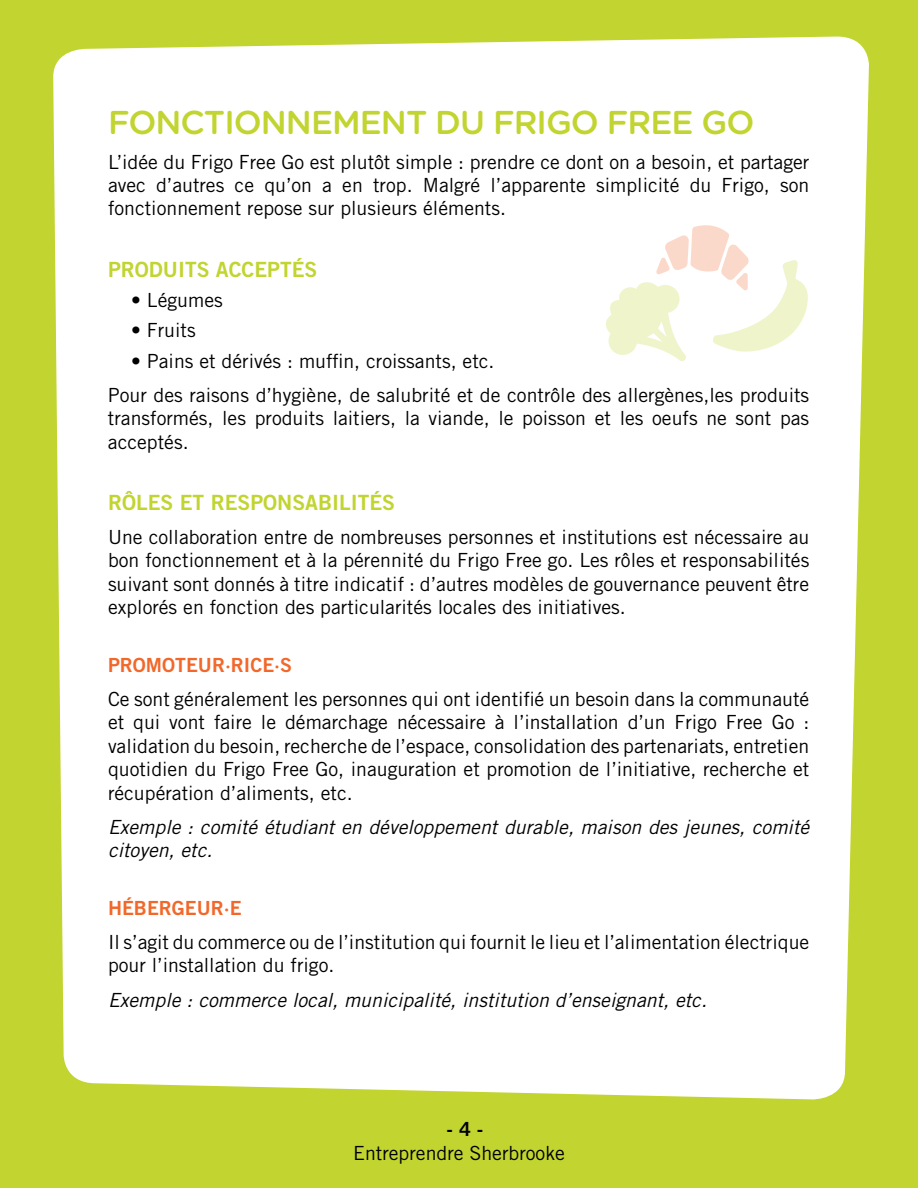
<style>
.page{position:relative;width:918px;height:1188px;background:#c1d42f}
.page>*{position:absolute;margin:0;border:0;box-sizing:border-box;transform-origin:0 0}
.t1{font:500 33px "Gotham Rounded";letter-spacing:-.03em;color:#c1d42f}
.t2{font:21px "Trade Gothic Bold Two";color:#c1d42f}
.t3{font:19.5px/23.4px "Trade Gothic";color:#000;text-align:justify}
.t4{font:italic 19.5px/23.4px "Trade Gothic";color:#000}
.t5{font:19.5px "Trade Gothic Bold Two";color:#f2682a}
.t6{font:19.5px "Trade Gothic Bold Two";color:#000}
</style>
<div class="page">
<div style="left:53px;top:37px;width:816px;height:1062px;background:#fff"></div>
<svg style="left:604px;top:221px;width:204px;height:141px;background:#faf8ec"></svg>
<h1 class="t1" style="left:108px;top:99px;width:648px">FONCTIONNEMENT DU FRIGO FREE GO</h1>
<p class="t3" style="left:108px;top:150px;width:703px">L’idée du Frigo Free Go est plutôt simple : prendre ce dont on a besoin, et partager avec d’autres ce qu’on a en trop. Malgré l’apparente simplicité du Frigo, son fonctionnement repose sur plusieurs éléments.</p>
<p class="t2" style="left:108px;top:256px;width:211px">PRODUITS ACCEPTÉS</p>
<p class="t3" style="left:131px;top:288px;width:93px">• Légumes</p>
<p class="t3" style="left:131px;top:318px;width:66px">• Fruits</p>
<p class="t3" style="left:108px;top:343px;width:703px;line-height:34.2px;text-indent:23px">• Pains et dérivés : muffin, croissants, etc.<br>Pour des raisons d’hygiène, de salubrité et de contrôle des allergènes,les produits</p>
<p class="t3" style="left:108px;top:406px;width:703px">transformés, les produits laitiers, la viande, le poisson et les oeufs ne sont pas acceptés.</p>
<p class="t2" style="left:108px;top:489px;width:289px">RÔLES ET RESPONSABILITÉS</p>
<p class="t3" style="left:108px;top:525px;width:703px">Une collaboration entre de nombreuses personnes et institutions est nécessaire au bon fonctionnement et à la pérennité du Frigo Free go. Les rôles et responsabilités suivant sont donnés à titre indicatif : d’autres modèles de gouvernance peuvent être explorés en fonction des particularités locales des initiatives.</p>
<p class="t5" style="left:108px;top:653px;width:186px">PROMOTEUR·RICE·S</p>
<p class="t3" style="left:108px;top:687px;width:703px">Ce sont généralement les personnes qui ont identifié un besoin dans la communauté et qui vont faire le démarchage nécessaire à l’installation d’un Frigo Free Go : validation du besoin, recherche de l’espace, consolidation des partenariats, entretien quotidien du Frigo Free Go, inauguration et promotion de l’initiative, recherche et récupération d’aliments, etc.</p>
<p class="t4" style="left:108px;top:815px;width:703px">Exemple : comité étudiant en développement durable, maison des jeunes, comité citoyen, etc.</p>
<p class="t5" style="left:108px;top:896px;width:135px">HÉBERGEUR·E</p>
<p class="t3" style="left:108px;top:930px;width:703px">Il s’agit du commerce ou de l’institution qui fournit le lieu et l’alimentation électrique pour l’installation du frigo.</p>
<p class="t4" style="left:108px;top:988px;width:601px">Exemple : commerce local, municipalité, institution d’enseignant, etc.</p>
<p class="t6" style="left:447px;top:1117px;width:38px">- 4 -</p>
<p class="t3" style="left:353px;top:1141px;width:213px">Entreprendre Sherbrooke</p>
</div>
